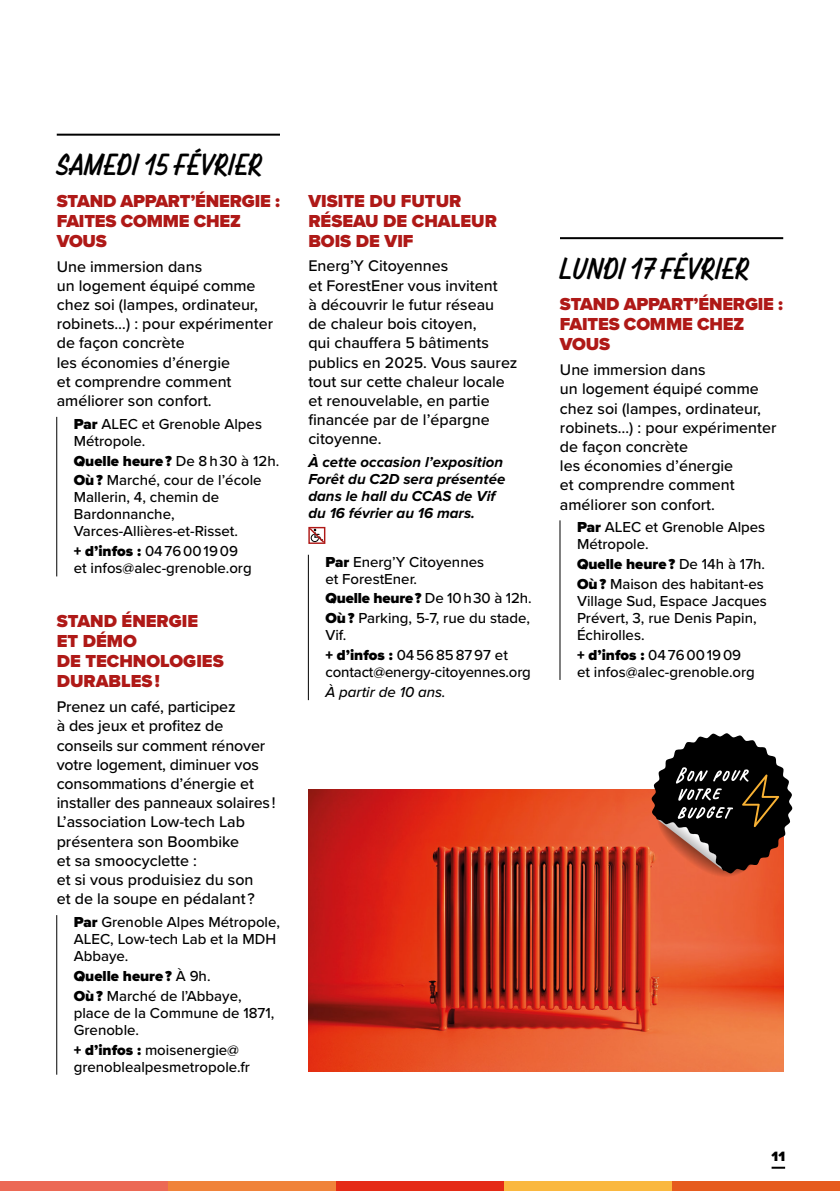
<style>
.page{position:relative;width:840px;height:1191px;background:#fff}
.page>*{position:absolute;margin:0;border:0;box-sizing:border-box;transform-origin:0 0}
.P_Date_événement{font:28px "Chaumont Script";letter-spacing:.01em;color:#000}
.H3_Titre_événement_ss_date{font:900 18px/20px "Proxima Nova";letter-spacing:-.01em;color:#af1917}
.H3_Titre_événement_seul{font:900 18px/20px "Proxima Nova";color:#af1917}
.P_Descriptif_événement{font:500 16px/19.2px "Proxima Nova";color:#000}
.P_détails_événements{font:500 15px/17px "Proxima Nova";color:#000}
.P_Remarque_texte{font:italic 700 15px/17px "Proxima Nova";color:#000}
.P_détails_événements-2{font:900 15px "Proxima Nova";color:#000}
.P_détails_événements-3{font:italic 500 15px "Proxima Nova";color:#000}
.t1{font:900 14px "Proxima Nova";color:#000}
.s1{font-weight:900}
.s2{font-weight:500}
</style>
<div class="page">
<div style="left:0;top:1181px;width:168px;height:10px;background:#ec6955"></div>
<div style="left:168px;top:1181px;width:168px;height:10px;background:#f0833a"></div>
<div style="left:336px;top:1181px;width:167px;height:10px;background:#e52b16"></div>
<div style="left:503px;top:1181px;width:168px;height:10px;background:#fab83f"></div>
<div style="left:671px;top:1181px;width:168px;height:10px;background:#e65b1e"></div>
<img style="left:308px;top:789px;width:474px;height:282px">
<svg style="left:651px;top:733px;width:140px;height:144px;background:#5d443b"></svg>
<hr style="left:57px;top:134px;width:223px;height:2px;background:#000">
<hr style="left:56px;top:417px;width:1px;height:159px;background:#000">
<hr style="left:56px;top:915px;width:1px;height:159px;background:#000">
<hr style="left:308px;top:555px;width:1px;height:145px;background:#000">
<svg style="left:308px;top:527px;width:17px;height:17px"></svg>
<hr style="left:559px;top:237px;width:223px;height:2px;background:#000">
<hr style="left:559px;top:520px;width:1px;height:160px;background:#000">
<svg style="left:771px;top:1166px;width:13px;height:2px"></svg>
<h3 class="P_Date_événement" style="left:57px;top:146px;width:207px">SAMEDI 15 FÉVRIER</h3>
<p class="H3_Titre_événement_ss_date" style="left:57px;top:191px;width:224px">STAND APPART’ÉNERGIE :<br>FAITES COMME CHEZ<br>VOUS</p>
<p class="P_Descriptif_événement" style="left:57px;top:256px;width:218px">Une immersion dans<br>un logement équipé comme chez soi (lampes, ordinateur, robinets…) : pour expérimenter de façon concrète<br>les économies d’énergie<br>et comprendre comment améliorer son confort.</p>
<h3 class="P_détails_événements" style="left:74px;top:415px;width:190px"><span class="s1">Par</span> ALEC et Grenoble Alpes<br>Métropole.</h3>
<h3 class="P_détails_événements-2" style="left:74px;top:449px;width:207px">Quelle heure ? <span class="s2">De 8 h 30 à 12h.</span></h3>
<h3 class="P_détails_événements" style="left:74px;top:471px;width:189px"><span class="s1">Où ?</span> Marché, cour de l’école<br>Mallerin, 4, chemin de<br>Bardonnanche,<br>Varces-Allières-et-Risset.</h3>
<h3 class="P_détails_événements" style="left:74px;top:542px;width:179px"><span class="s1">+ d’infos :</span> 04 76 00 19 09 et infos@alec-grenoble.org</h3>
<h4 class="H3_Titre_événement_seul" style="left:57px;top:611px;width:168px">STAND ÉNERGIE<br>ET DÉMO<br>DE TECHNOLOGIES<br>DURABLES !</h4>
<p class="P_Descriptif_événement" style="left:57px;top:696px;width:220px">Prenez un café, participez<br>à des jeux et profitez de conseils sur comment rénover votre logement, diminuer vos consommations d’énergie et installer des panneaux solaires !<br>L’association Low-tech Lab présentera son Boombike<br>et sa smoocyclette :<br>et si vous produisiez du son<br>et de la soupe en pédalant ?</p>
<h3 class="P_détails_événements" style="left:74px;top:913px;width:207px"><span class="s1">Par</span> Grenoble Alpes Métropole,<br>ALEC, Low-tech Lab et la MDH<br>Abbaye.</h3>
<h3 class="P_détails_événements-2" style="left:74px;top:964px;width:138px">Quelle heure ? <span class="s2">À 9h.</span></h3>
<h3 class="P_détails_événements" style="left:74px;top:986px;width:202px"><span class="s1">Où ?</span> Marché de l’Abbaye, place de la Commune de 1871,<br>Grenoble.</h3>
<h3 class="P_détails_événements" style="left:74px;top:1040px;width:177px"><span class="s1">+ d’infos :</span> moisenergie@ grenoblealpesmetropole.fr</h3>
<h4 class="H3_Titre_événement_seul" style="left:308px;top:190px;width:190px">VISITE DU FUTUR<br>RÉSEAU DE CHALEUR<br>BOIS DE VIF</h4>
<p class="P_Descriptif_événement" style="left:308px;top:256px;width:210px">Energ’Y Citoyennes<br>et ForestEner vous invitent<br>à découvrir le futur réseau<br>de chaleur bois citoyen,<br>qui chauffera 5 bâtiments publics en 2025. Vous saurez tout sur cette chaleur locale et renouvelable, en partie financée par de l’épargne citoyenne.</p>
<p class="P_Remarque_texte" style="left:308px;top:454px;width:198px">À cette occasion l’exposition<br>Forêt du C2D sera présentée dans le hall du CCAS de Vif du 16 février au 16 mars.</p>
<h3 class="P_détails_événements" style="left:325px;top:552px;width:160px"><span class="s1">Par</span> Energ’Y Citoyennes et ForestEner.</h3>
<h3 class="P_détails_événements-2" style="left:325px;top:587px;width:208px">Quelle heure ? <span class="s2">De 10 h 30 à 12h.</span></h3>
<h3 class="P_détails_événements" style="left:325px;top:609px;width:206px"><span class="s1">Où ?</span> Parking, 5-7, rue du stade,<br>Vif.</h3>
<h3 class="P_détails_événements" style="left:325px;top:646px;width:207px"><span class="s1">+ d’infos :</span> 04 56 85 87 97 et contact@energy-citoyennes.org</h3>
<h3 class="P_détails_événements-3" style="left:325px;top:681px;width:122px">À partir de 10 ans.</h3>
<h3 class="P_Date_événement" style="left:559px;top:250px;width:190px">LUNDI 17 FÉVRIER</h3>
<p class="H3_Titre_événement_ss_date" style="left:559px;top:294px;width:224px">STAND APPART’ÉNERGIE :<br>FAITES COMME CHEZ<br>VOUS</p>
<p class="P_Descriptif_événement" style="left:559px;top:359px;width:218px">Une immersion dans<br>un logement équipé comme chez soi (lampes, ordinateur, robinets…) : pour expérimenter de façon concrète<br>les économies d’énergie<br>et comprendre comment améliorer son confort.</p>
<h3 class="P_détails_événements" style="left:576px;top:518px;width:190px"><span class="s1">Par</span> ALEC et Grenoble Alpes<br>Métropole.</h3>
<h3 class="P_détails_événements-2" style="left:576px;top:553px;width:189px">Quelle heure ? <span class="s2">De 14h à 17h.</span></h3>
<h3 class="P_détails_événements" style="left:576px;top:575px;width:191px"><span class="s1">Où ?</span> Maison des habitant-es<br>Village Sud, Espace Jacques<br>Prévert, 3, rue Denis Papin,<br>Échirolles.</h3>
<h3 class="P_détails_événements" style="left:576px;top:645px;width:179px"><span class="s1">+ d’infos :</span> 04 76 00 19 09 et infos@alec-grenoble.org</h3>
<p class="t1" style="left:771px;top:1146px;width:15px">11</p>
</div>
